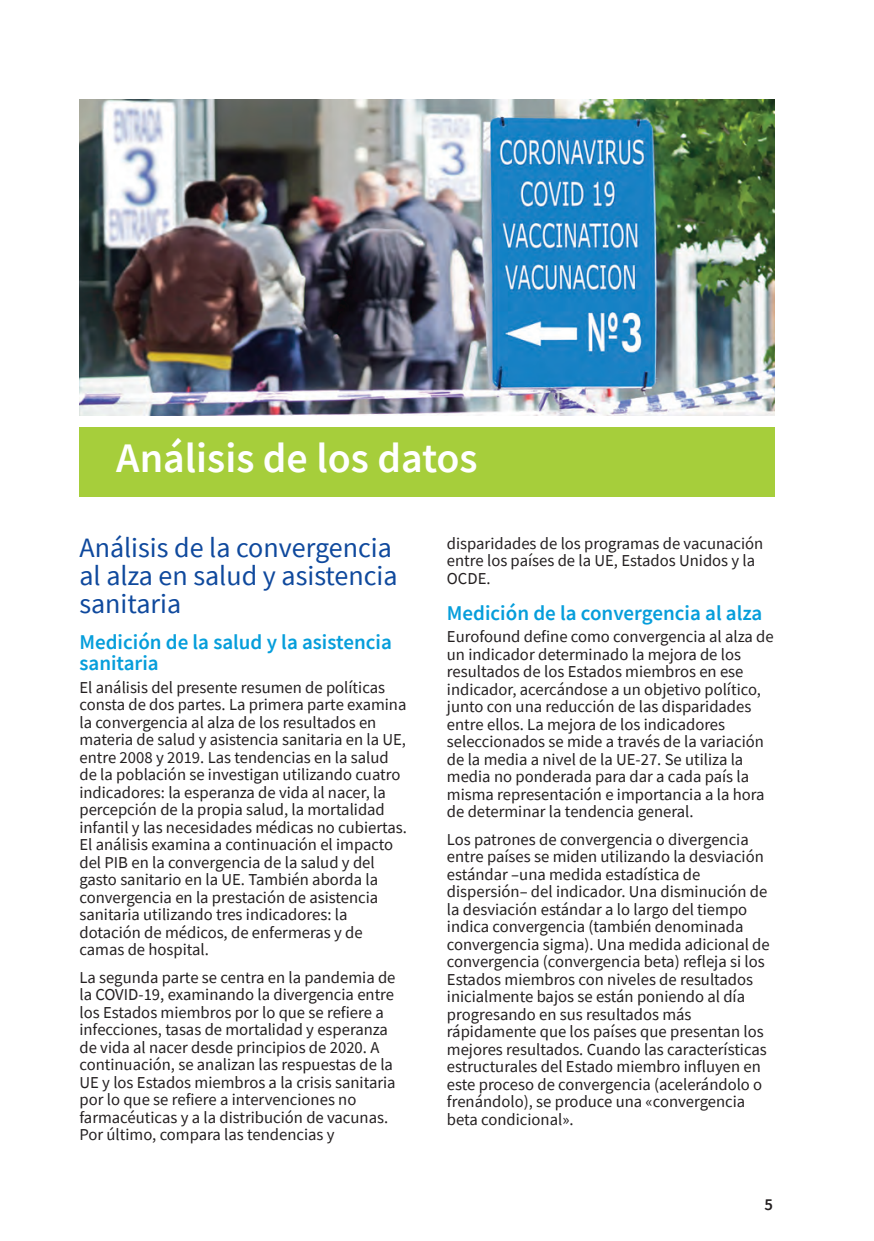
<style>
.page{position:relative;width:874px;height:1241px;background:#fff}
.page>*{position:absolute;margin:0;border:0;box-sizing:border-box;transform-origin:0 0}
.t1{font:600 42px "Source Sans Pro";color:#fff}
.t2{font:28px/28px "Source Sans Pro";color:#0f499d}
.t3{font:600 21px/21px "Source Sans Pro";color:#069edb}
.t4{font:16.62px/17.5px "Source Sans Pro";color:#231f20}
.t5{font:600 16.62px "Source Sans Pro";color:#231f20}
</style>
<div class="page">
<img style="left:79px;top:99px;width:695px;height:317px">
<div style="left:79px;top:427px;width:695px;height:69px;background:#a6ce3b"></div>
<p class="t1" style="left:116px;top:431px;width:362px">Análisis de los datos</p>
<p class="t2" style="left:79px;top:533px;width:319px">Análisis de la convergencia al alza en salud y asistencia sanitaria</p>
<p class="t3" style="left:79px;top:631px;width:314px">Medición de la salud y la asistencia sanitaria</p>
<p class="t4" style="left:79px;top:677px;width:329px">El análisis del presente resumen de políticas consta de dos partes. La primera parte examina la convergencia al alza de los resultados en materia de salud y asistencia sanitaria en la UE, entre 2008 y 2019. Las tendencias en la salud de la población se investigan utilizando cuatro indicadores: la esperanza de vida al nacer, la percepción de la propia salud, la mortalidad infantil y las necesidades médicas no cubiertas.<br>El análisis examina a continuación el impacto del PIB en la convergencia de la salud y del gasto sanitario en la UE. También aborda la convergencia en la prestación de asistencia sanitaria utilizando tres indicadores: la dotación de médicos, de enfermeras y de camas de hospital.</p>
<p class="t4" style="left:79px;top:967px;width:317px">La segunda parte se centra en la pandemia de la COVID-19, examinando la divergencia entre los Estados miembros por lo que se refiere a infecciones, tasas de mortalidad y esperanza de vida al nacer desde principios de 2020. A continuación, se analizan las respuestas de la UE y los Estados miembros a la crisis sanitaria por lo que se refiere a intervenciones no farmacéuticas y a la distribución de vacunas.<br>Por último, compara las tendencias y</p>
<p class="t4" style="left:446px;top:534px;width:318px">disparidades de los programas de vacunación entre los países de la UE, Estados Unidos y la<br>OCDE.</p>
<p class="t3" style="left:446px;top:601px;width:317px">Medición de la convergencia al alza</p>
<p class="t4" style="left:446px;top:627px;width:328px">Eurofound define como convergencia al alza de un indicador determinado la mejora de los resultados de los Estados miembros en ese indicador, acercándose a un objetivo político, junto con una reducción de las disparidades entre ellos. La mejora de los indicadores seleccionados se mide a través de la variación de la media a nivel de la UE-27. Se utiliza la media no ponderada para dar a cada país la misma representación e importancia a la hora de determinar la tendencia general.</p>
<p class="t4" style="left:446px;top:829px;width:324px">Los patrones de convergencia o divergencia entre países se miden utilizando la desviación estándar –una medida estadística de dispersión– del indicador. Una disminución de la desviación estándar a lo largo del tiempo indica convergencia (también denominada convergencia sigma). Una medida adicional de convergencia (convergencia beta) refleja si los Estados miembros con niveles de resultados inicialmente bajos se están poniendo al día progresando en sus resultados más rápidamente que los países que presentan los mejores resultados. Cuando las características estructurales del Estado miembro influyen en este proceso de convergencia (acelerándolo o frenándolo), se produce una «convergencia beta condicional».</p>
<p class="t5" style="left:764px;top:1193px;width:10px">5</p>
</div>
